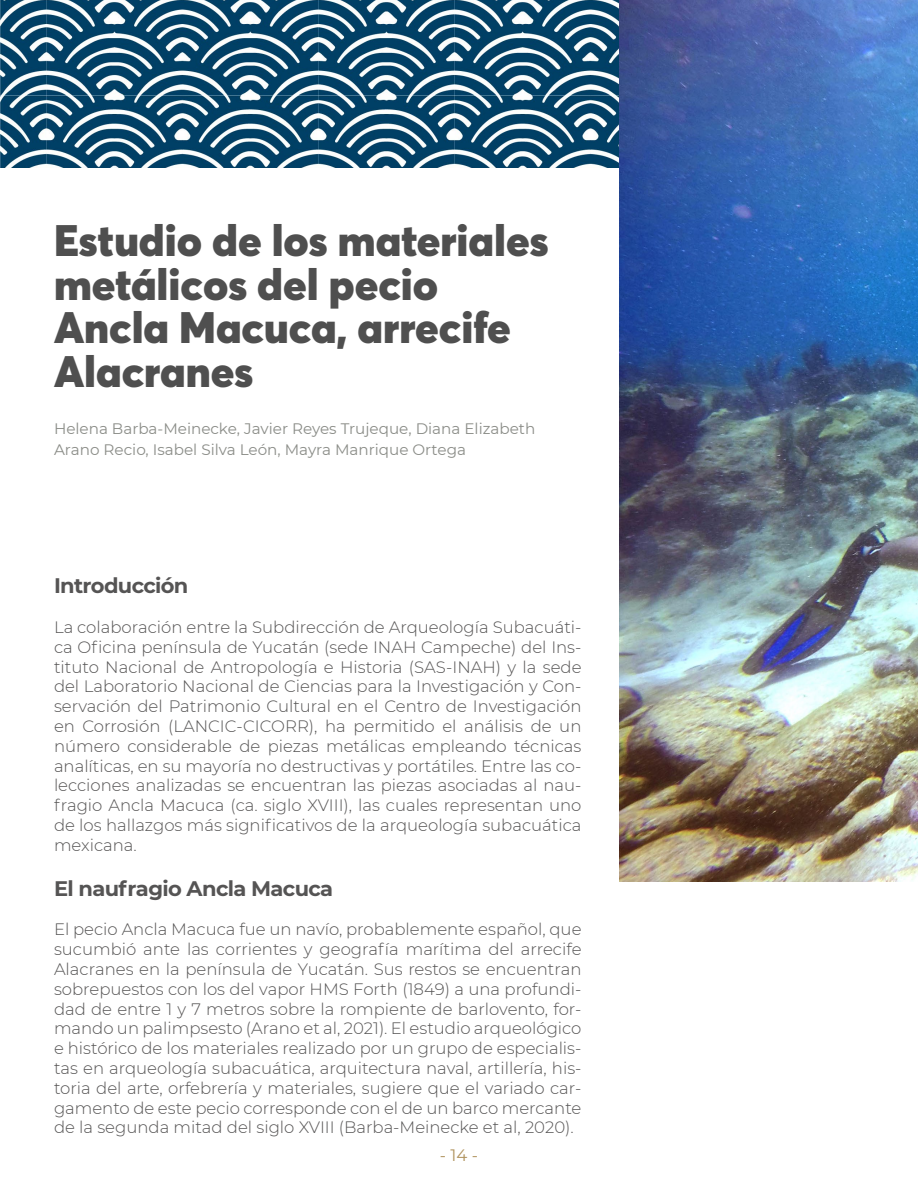
<style>
.page{position:relative;width:918px;height:1188px;background:#fff}
.page>*{position:absolute;margin:0;border:0;box-sizing:border-box;transform-origin:0 0}
.t1{font:900 43.5px/43.5px "Averta";color:#4f4f4f}
.t2{font:700 21px "Montserrat";letter-spacing:-.03em;color:#555454}
.t3{font:300 16.5px/19.8px "Montserrat";color:#555454;text-align:justify}
.t4{font:16.5px "Montserrat";color:#b0935e}
.t5{font:15.15px/21px "Montserrat";color:#8b8d88}
</style>
<div class="page">
<img style="left:0;top:0;width:619px;height:168px">
<img style="left:619px;top:0;width:299px;height:882px">
<h1 class="t1" style="left:54px;top:218px;width:496px">Estudio de los materiales metálicos del pecio<br>Ancla Macuca, arrecife<br>Alacranes</h1>
<p class="t5" style="left:54px;top:417px;width:483px">Helena Barba-Meinecke, Javier Reyes Trujeque, Diana Elizabeth<br>Arano Recio, Isabel Silva León, Mayra Manrique Ortega</p>
<p class="t2" style="left:54px;top:571px;width:136px">Introducción</p>
<p class="t3" style="left:54px;top:617px;width:529px">La colaboración entre la Subdirección de Arqueología Subacuáti&shy;ca Oficina península de Yucatán (sede INAH Campeche) del Ins&shy;tituto Nacional de Antropología e Historia (SAS-INAH) y la sede del Laboratorio Nacional de Ciencias para la Investigación y Con&shy;servación del Patrimonio Cultural en el Centro de Investigación en Corrosión (LANCIC-CICORR), ha permitido el análisis de un número considerable de piezas metálicas empleando técnicas analíticas, en su mayoría no destructivas y portátiles. Entre las co&shy;lecciones analizadas se encuentran las piezas asociadas al nau&shy;fragio Ancla Macuca (ca. siglo XVIII), las cuales representan uno de los hallazgos más significativos de la arqueología subacuática mexicana.</p>
<p class="t2" style="left:54px;top:873px;width:281px">El naufragio Ancla Macuca</p>
<p class="t3" style="left:54px;top:919px;width:529px">El pecio Ancla Macuca fue un navío, probablemente español, que sucumbió ante las corrientes y geografía marítima del arrecife Alacranes en la península de Yucatán. Sus restos se encuentran sobrepuestos con los del vapor HMS Forth (1849) a una profundi&shy;dad de entre 1 y 7 metros sobre la rompiente de barlovento, for&shy;mando un palimpsesto (Arano et al, 2021). El estudio arqueológico e histórico de los materiales realizado por un grupo de especialis&shy;tas en arqueología subacuática, arquitectura naval, artillería, his&shy;toria del arte, orfebrería y materiales, sugiere que el variado car&shy;gamento de este pecio corresponde con el de un barco mercante de la segunda mitad del siglo XVIII (Barba-Meinecke et al, 2020).</p>
<p class="t4" style="left:440px;top:1144px;width:40px">- 14 -</p>
</div>
